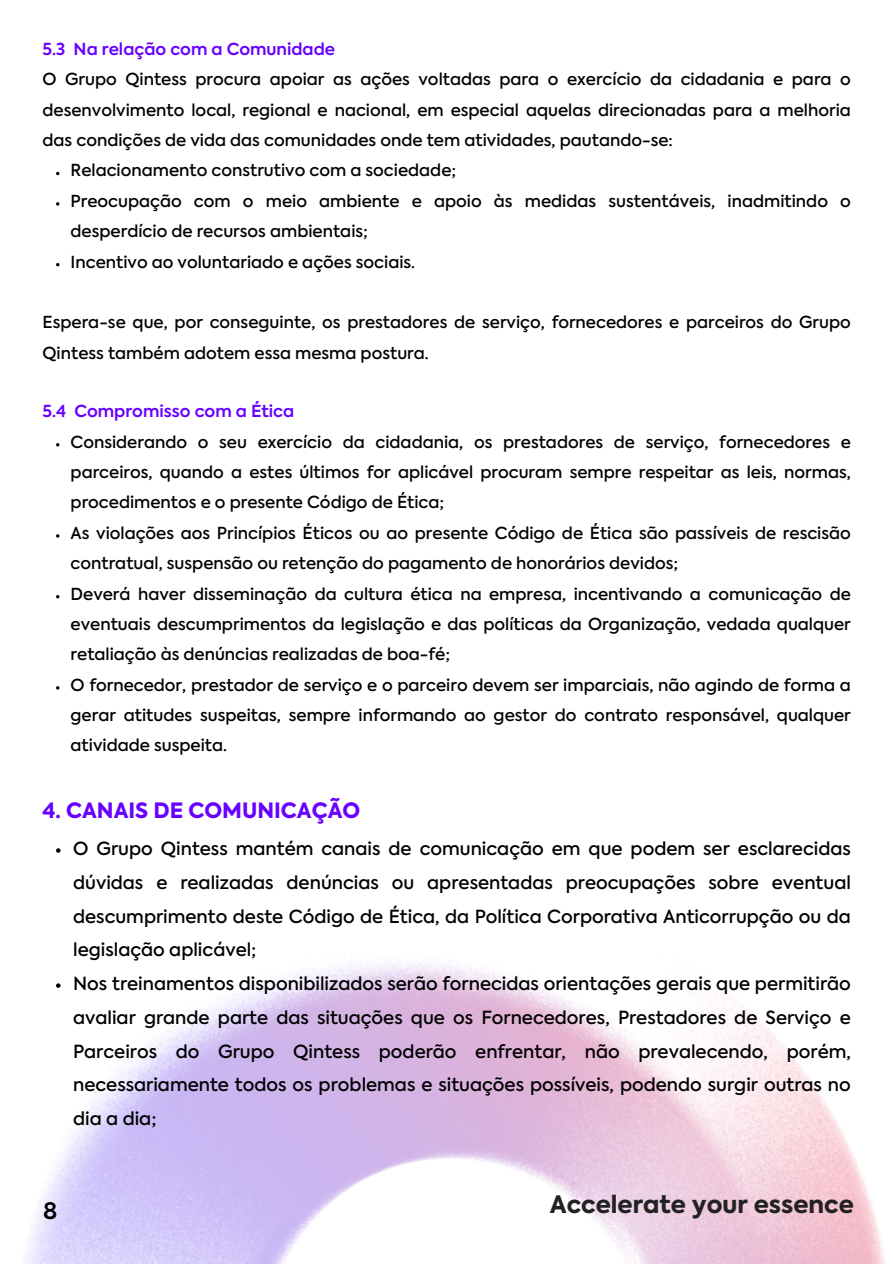
<style>
.page{position:relative;width:893px;height:1264px;background:#fff}
.page>*{position:absolute;margin:0;border:0;box-sizing:border-box;transform-origin:0 0}
.t1{font:800 24px "Axiforma";color:#222}
.t2{font:600 22.5px "Axiforma";color:#000}
.t3{font:800 21px "Axiforma";color:#6800ff}
.t4{font:500 18px/33.8px "Axiforma";color:#000;text-align:justify}
.t5{font:500 16.5px/30.3px "Axiforma";color:#000;text-align:justify}
.t6{font:600 16.5px "Axiforma";color:#6800ff}
</style>
<div class="page">
<img style="left:22px;top:852px;width:863px;height:411px">
<svg style="left:56px;top:848px;width:5px;height:4px"></svg>
<svg style="left:56px;top:983px;width:5px;height:4px"></svg>
<p class="t6" style="left:43px;top:42px;width:294px">5.3 Na relação com a Comunidade</p>
<p class="t5" style="left:43px;top:65px;width:809px">O Grupo Qintess procura apoiar as ações voltadas para o exercício da cidadania e para o desenvolvimento local, regional e nacional, em especial aquelas direcionadas para a melhoria das condições de vida das comunidades onde tem atividades, pautando-se:</p>
<p class="t5" style="left:71px;top:157px;width:387px">Relacionamento construtivo com a sociedade;</p>
<p class="t5" style="left:71px;top:187px;width:781px">Preocupação com o meio ambiente e apoio às medidas sustentáveis, inadmitindo o desperdício de recursos ambientais;</p>
<p class="t5" style="left:71px;top:248px;width:346px">Incentivo ao voluntariado e ações sociais.</p>
<p class="t5" style="left:43px;top:308px;width:809px">Espera-se que, por conseguinte, os prestadores de serviço, fornecedores e parceiros do Grupo<br>Qintess também adotem essa mesma postura.</p>
<p class="t6" style="left:43px;top:404px;width:253px">5.4 Compromisso com a Ética</p>
<p class="t5" style="left:71px;top:428px;width:781px">Considerando o seu exercício da cidadania, os prestadores de serviço, fornecedores e parceiros, quando a estes últimos for aplicável procuram sempre respeitar as leis, normas, procedimentos e o presente Código de Ética;</p>
<p class="t5" style="left:71px;top:519px;width:781px">As violações aos Princípios Éticos ou ao presente Código de Ética são passíveis de rescisão contratual, suspensão ou retenção do pagamento de honorários devidos;</p>
<p class="t5" style="left:71px;top:580px;width:781px">Deverá haver disseminação da cultura ética na empresa, incentivando a comunicação de eventuais descumprimentos da legislação e das políticas da Organização, vedada qualquer retaliação às denúncias realizadas de boa-fé;</p>
<p class="t5" style="left:71px;top:671px;width:781px">O fornecedor, prestador de serviço e o parceiro devem ser imparciais, não agindo de forma a gerar atitudes suspeitas, sempre informando ao gestor do contrato responsável, qualquer atividade suspeita.</p>
<p class="t3" style="left:43px;top:801px;width:319px">4. CANAIS DE COMUNICAÇÃO</p>
<p class="t4" style="left:73px;top:833px;width:779px">O Grupo Qintess mantém canais de comunicação em que podem ser esclarecidas dúvidas e realizadas denúncias ou apresentadas preocupações sobre eventual descumprimento deste Código de Ética, da Política Corporativa Anticorrupção ou da legislação aplicável;</p>
<p class="t4" style="left:73px;top:968px;width:779px">Nos treinamentos disponibilizados serão fornecidas orientações gerais que permitirão avaliar grande parte das situações que os Fornecedores, Prestadores de Serviço e Parceiros do Grupo Qintess poderão enfrentar, não prevalecendo, porém, necessariamente todos os problemas e situações possíveis, podendo surgir outras no dia a dia;</p>
<p class="t2" style="left:43px;top:1201px;width:16px">8</p>
<p class="t1" style="left:550px;top:1194px;width:305px">Accelerate your essence</p>
</div>
